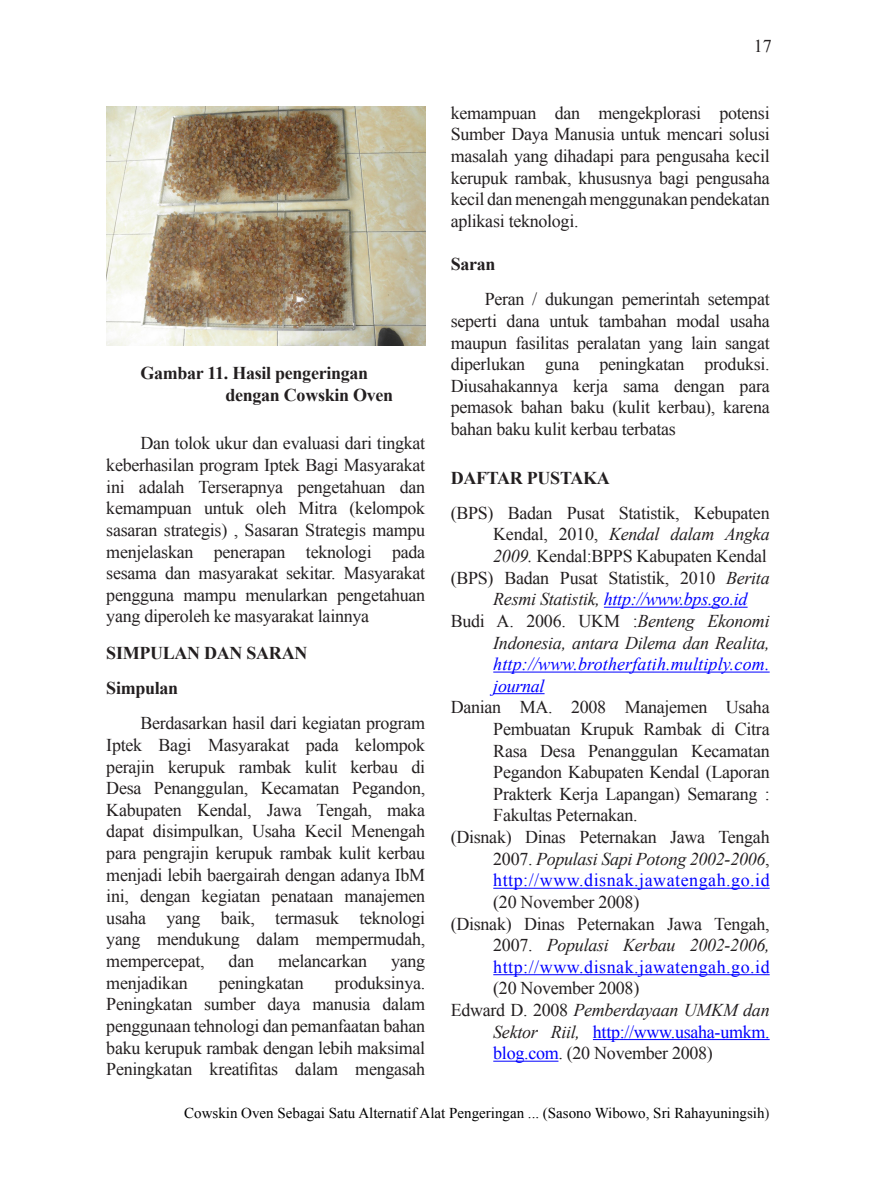
<style>
.page{position:relative;width:876px;height:1183px;background:#fff}
.page>*{position:absolute;margin:0;border:0;box-sizing:border-box;transform-origin:0 0}
._1_teks_utama_2{font:18px/21.6px "Times New Roman";letter-spacing:-.015em;color:#231f20;text-align:justify}
._1_teks_utama{font:18px/21.6px "Times New Roman";letter-spacing:-.015em;color:#231f20;text-align:justify}
._1_teks_utama-2{font:italic 18px/21.6px "Times New Roman";letter-spacing:-.015em;color:#231f20;text-align:justify}
._1_gambar{font:700 18px/21.6px "Times New Roman";letter-spacing:-.015em;color:#231f20}
._1_sub_judul{font:700 18px "Times New Roman";letter-spacing:-.015em;color:#231f20}
._1_sub_judul_2{font:700 18px "Times New Roman";letter-spacing:-.015em;color:#231f20}
._1_rujukan{font:700 18px "Times New Roman";letter-spacing:-.015em;color:#231f20}
.t1{font:15px "Times New Roman";color:#000}
.s1{font-style:italic}
.s2{font-style:italic;color:#00f}
.s3{font-style:normal}
.s4{color:#00f}
.s5{font-style:normal;color:#00f}
.s6{color:#231f20}
</style>
<div class="page">
<img style="left:106px;top:106px;width:319px;height:239px">
<hr style="left:604px;top:606px;width:144px;height:1px;background:#00f">
<hr style="left:493px;top:671px;width:277px;height:1px;background:#00f">
<hr style="left:493px;top:693px;width:52px;height:1px;background:#00f">
<hr style="left:493px;top:887px;width:277px;height:1px;background:#00f">
<hr style="left:493px;top:973px;width:277px;height:1px;background:#00f">
<hr style="left:593px;top:1038px;width:177px;height:1px;background:#00f">
<hr style="left:493px;top:1060px;width:65px;height:1px;background:#00f">
<p class="_1_gambar" style="left:225px;top:362px;width:169px;text-indent:-85px">Gambar 11. Hasil pengeringan dengan Cowskin Oven</p>
<p class="_1_teks_utama_2" style="left:106px;top:432px;width:320px;text-indent:34px">Dan tolok ukur dan evaluasi dari tingkat keberhasilan program Iptek Bagi Masyarakat ini adalah Terserapnya pengetahuan dan kemampuan untuk oleh Mitra (kelompok sasaran strategis) , Sasaran Strategis mampu menjelaskan penerapan teknologi pada sesama dan masyarakat sekitar. Masyarakat pengguna mampu menularkan pengetahuan yang diperoleh ke masyarakat lainnya</p>
<p class="_1_sub_judul" style="left:106px;top:640px;width:203px">SIMPULAN DAN SARAN</p>
<p class="_1_sub_judul_2" style="left:106px;top:675px;width:74px">Simpulan</p>
<p class="_1_teks_utama_2" style="left:106px;top:712px;width:320px;text-indent:34px">Berdasarkan hasil dari kegiatan program Iptek Bagi Masyarakat pada kelompok perajin kerupuk rambak kulit kerbau di Desa Penanggulan, Kecamatan Pegandon, Kabupaten Kendal, Jawa Tengah, maka dapat disimpulkan, Usaha Kecil Menengah para pengrajin kerupuk rambak kulit kerbau menjadi lebih baergairah dengan adanya IbM ini, dengan kegiatan penataan manajemen usaha yang baik, termasuk teknologi yang mendukung dalam mempermudah, mempercepat,</p>
<p class="_1_teks_utama_2" style="left:229px;top:949px;width:27px">dan</p>
<p class="_1_teks_utama_2" style="left:278px;top:949px;width:91px">melancarkan</p>
<p class="_1_teks_utama_2" style="left:391px;top:949px;width:36px">yang</p>
<p class="_1_teks_utama_2" style="left:106px;top:971px;width:83px">menjadikan</p>
<p class="_1_teks_utama_2" style="left:219px;top:971px;width:87px">peningkatan</p>
<p class="_1_teks_utama_2" style="left:106px;top:971px;width:320px;text-indent:229px">produksinya.<br>Peningkatan sumber daya manusia dalam penggunaan tehnologi dan pemanfaatan bahan baku kerupuk rambak dengan lebih maksimal Peningkatan kreatifitas dalam mengasah</p>
<p class="_1_teks_utama_2" style="left:754px;top:35px;width:19px">17</p>
<p class="_1_teks_utama_2" style="left:451px;top:102px;width:320px">kemampuan dan mengekplorasi potensi Sumber Daya Manusia untuk mencari solusi masalah yang dihadapi para pengusaha kecil kerupuk rambak, khususnya bagi pengusaha kecil dan menengah menggunakan pendekatan aplikasi teknologi.</p>
<p class="_1_sub_judul_2" style="left:451px;top:252px;width:46px">Saran</p>
<p class="_1_teks_utama_2" style="left:451px;top:288px;width:320px;text-indent:34px">Peran / dukungan pemerintah setempat seperti dana untuk tambahan modal usaha maupun fasilitas peralatan yang lain sangat diperlukan guna peningkatan produksi.<br>Diusahakannya kerja sama dengan para pemasok bahan baku (kulit kerbau), karena bahan baku kulit kerbau terbatas</p>
<p class="_1_rujukan" style="left:451px;top:465px;width:161px">DAFTAR PUSTAKA</p>
<p class="_1_teks_utama" style="left:493px;top:501px;width:278px;text-indent:-43px">(BPS) Badan Pusat Statistik, Kebupaten Kendal, 2010, <span class="s1">Kendal dalam Angka 2009.</span> Kendal:BPPS Kabupaten Kendal</p>
<p class="_1_teks_utama" style="left:493px;top:566px;width:278px;text-indent:-43px">(BPS) Badan Pusat Statistik, 2010 <span class="s1">Berita<br>Resmi Statistik,</span> <span class="s2">http://www.bps.go.id</span></p>
<p class="_1_teks_utama-2" style="left:493px;top:609px;width:278px;text-indent:-43px"><span class="s3">Budi A. 2006. UKM :</span>Benteng Ekonomi Indonesia, antara Dilema dan Realita, <span class="s4">http://www.brotherfatih.multiply.com. journal</span></p>
<p class="_1_teks_utama" style="left:493px;top:696px;width:278px;text-indent:-43px">Danian MA. 2008 Manajemen Usaha Pembuatan Krupuk Rambak di Citra Rasa Desa Penanggulan Kecamatan Pegandon Kabupaten Kendal (Laporan Prakterk Kerja Lapangan) Semarang :<br>Fakultas Peternakan.</p>
<p class="_1_teks_utama" style="left:493px;top:825px;width:278px;text-indent:-43px">(Disnak) Dinas Peternakan Jawa Tengah 2007. <span class="s1">Populasi Sapi Potong 2002-2006</span>, <span class="s4">http://www.disnak.jawatengah.go.id </span>(20 November 2008)</p>
<p class="_1_teks_utama" style="left:493px;top:912px;width:278px;text-indent:-43px">(Disnak) Dinas Peternakan Jawa Tengah, 2007. <span class="s1">Populasi Kerbau 2002-2006, </span><span class="s4">http://www.disnak.jawatengah.go.id </span>(20 November 2008)</p>
<p class="_1_teks_utama-2" style="left:493px;top:998px;width:278px;text-indent:-43px"><span class="s3">Edward D. 2008</span> Pemberdayaan UMKM dan Sektor Riil, <span class="s5">http://www.usaha-umkm. blog.com</span><span class="s3">. (20 November 2008)</span></p>
<p class="t1" style="left:184px;top:1102px;width:587px">Cowskin Oven Sebagai Satu Alternatif Alat Pengeringan ... (Sasono Wibowo, Sri Rahayuningsih<span class="s6">)</span></p>
</div>
